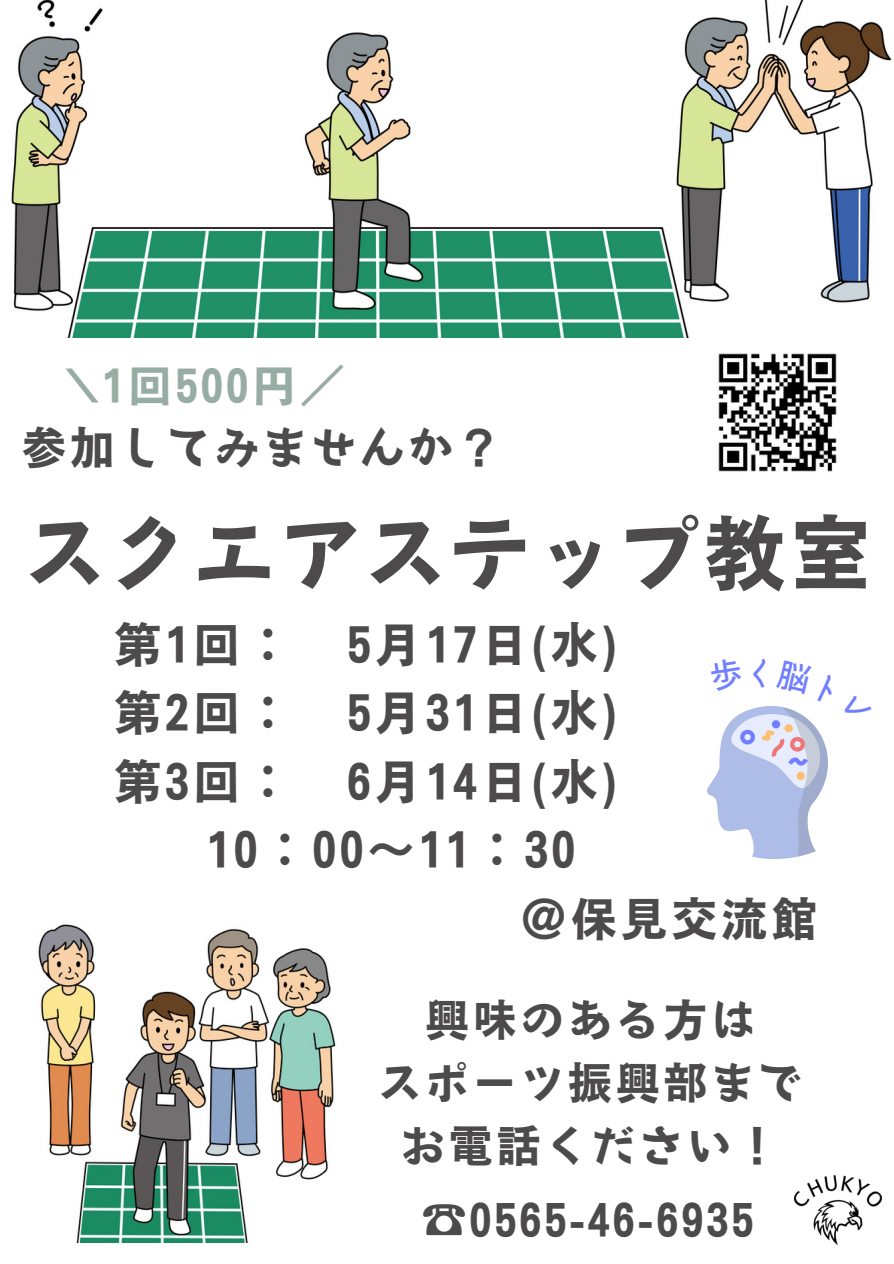
<style>
.page{position:relative;width:894px;height:1264px;background:#fff}
.page>*{position:absolute;margin:0;border:0;box-sizing:border-box;transform-origin:0 0}
.t1{font:85.05px "Motoya Gothic Miyabi Std W6";color:#4c4a4a}
.t2{font:49.05px "Motoya Gothic Miyabi Std W6";letter-spacing:.055em;color:#4c4a4a}
.t3{font:47.7px "Motoya Gothic Miyabi Std W6";color:#4c4a4a}
.t4{font:45.9px "Motoya Gothic Miyabi Std W6";letter-spacing:.05em;color:#4c4a4a}
.t5{font:45.9px "Motoya Gothic Miyabi Std W6";letter-spacing:.05em;color:#97ada3}
.t6{font:45.3px "Motoya Gothic Miyabi Std W6";letter-spacing:.05em;color:#4c4a4a}
</style>
<div class="page">
<img style="left:38px;top:924px;width:298px;height:317px">
<img style="left:11px;top:0;width:881px;height:337px">
<img style="left:718px;top:353px;width:119px;height:119px">
<img style="left:794px;top:1175px;width:87px;height:69px">
<img style="left:707px;top:706px;width:120px;height:152px">
<svg style="left:775px;top:706px;width:52px;height:17px"></svg>
<p class="t5" style="left:65px;top:362px;width:282px">\1回500円／</p>
<p class="t4" style="left:21px;top:424px;width:482px">参加してみませんか？</p>
<p class="t1" style="left:22px;top:510px;width:852px">スクエアステップ教室</p>
<p class="t2" style="left:113px;top:619px;width:505px">第1回： 5月 17日(水)</p>
<p class="t2" style="left:113px;top:688px;width:505px">第2回： 5月 31日 (水)</p>
<p class="t2" style="left:113px;top:756px;width:505px">第3回： 6月 14日 (水)</p>
<p class="t2" style="left:206px;top:825px;width:371px">10：00～11：30</p>
<p class="t3" style="left:519px;top:895px;width:300px">＠保見交流館</p>
<p class="t6" style="left:424px;top:997px;width:333px">興味のある方は</p>
<p class="t6" style="left:376px;top:1060px;width:428px">スポーツ振興部まで</p>
<p class="t6" style="left:400px;top:1123px;width:380px">お電話ください！</p>
<p class="t6" style="left:421px;top:1197px;width:333px">☎0565-46-6935</p>
</div>
